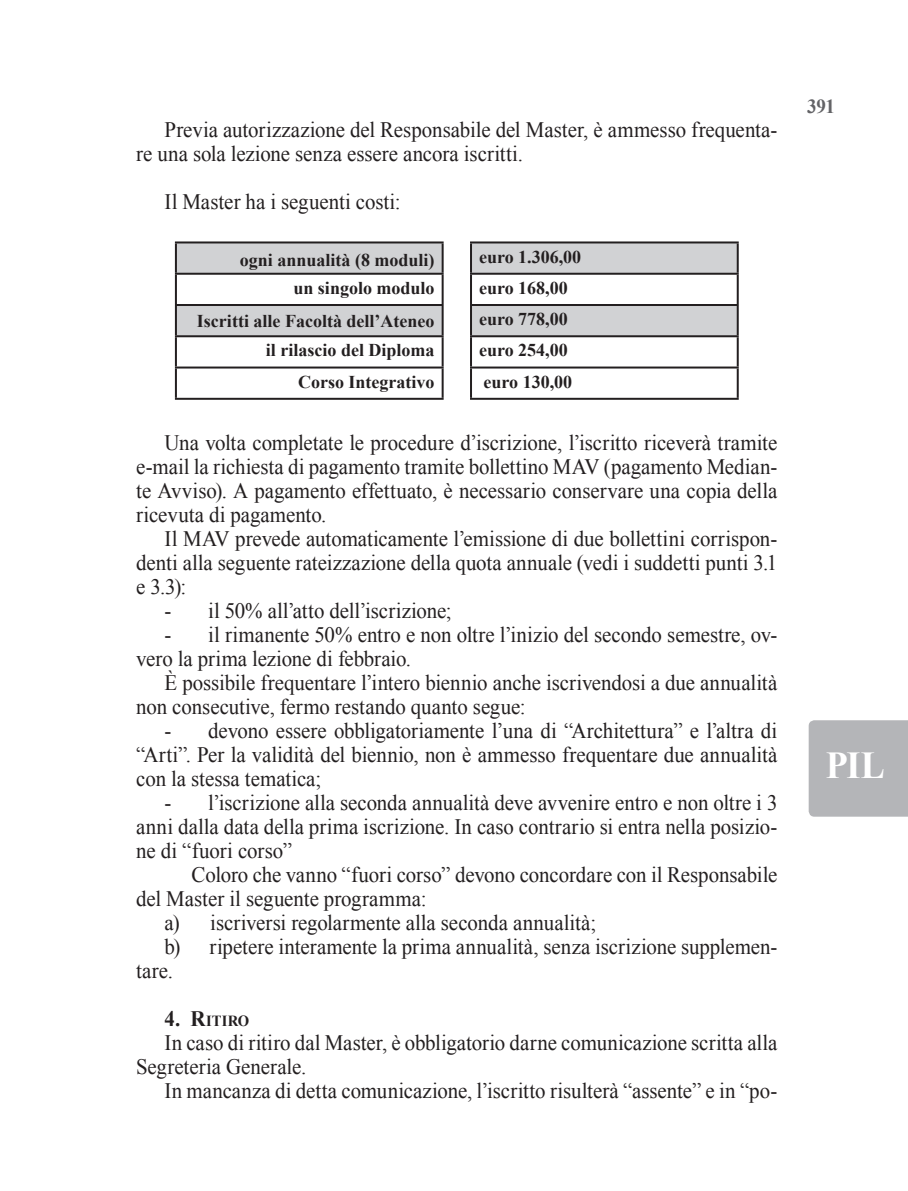
<style>
.page{position:relative;width:908px;height:1191px;background:#fff}
.page>*{position:absolute;margin:0;border:0;box-sizing:border-box;transform-origin:0 0}
.t1{font:700 38px "Times New Roman";color:#fff;scale:.95 1}
.BOH{font:22px/24px "Times New Roman";letter-spacing:-.005em;color:#231f20;scale:.95 1}
.t2{font:700 20px "Times New Roman";color:#636366;scale:.95 1}
.t3{font:700 18px "Times New Roman";color:#231f20}
.BOH-2{font:700 15.4px "Times New Roman";color:#231f20;scale:.95 1}
.s1{font-size:22px}
</style>
<div class="page">
<div style="left:808px;top:720px;width:99px;height:96px;background:#b4b5b8"></div>
<svg style="left:177px;top:242px;width:559px;height:94px;fill:#d1d2d4"></svg>
<hr style="left:175px;top:241px;width:268px;height:2px;background:#231f20">
<hr style="left:175px;top:243px;width:2px;height:30px;background:#231f20">
<hr style="left:441px;top:243px;width:2px;height:30px;background:#231f20">
<hr style="left:175px;top:273px;width:268px;height:2px;background:#231f20">
<hr style="left:175px;top:275px;width:2px;height:29px;background:#231f20">
<hr style="left:441px;top:275px;width:2px;height:29px;background:#231f20">
<hr style="left:175px;top:304px;width:268px;height:2px;background:#231f20">
<hr style="left:175px;top:306px;width:2px;height:29px;background:#231f20">
<hr style="left:441px;top:306px;width:2px;height:29px;background:#231f20">
<hr style="left:175px;top:335px;width:268px;height:2px;background:#231f20">
<hr style="left:175px;top:337px;width:2px;height:29px;background:#231f20">
<hr style="left:441px;top:337px;width:2px;height:29px;background:#231f20">
<hr style="left:175px;top:366px;width:268px;height:2px;background:#231f20">
<hr style="left:175px;top:368px;width:2px;height:30px;background:#231f20">
<hr style="left:441px;top:368px;width:2px;height:30px;background:#231f20">
<hr style="left:470px;top:241px;width:268px;height:2px;background:#231f20">
<hr style="left:470px;top:243px;width:2px;height:30px;background:#231f20">
<hr style="left:736px;top:243px;width:2px;height:30px;background:#231f20">
<hr style="left:470px;top:273px;width:268px;height:2px;background:#231f20">
<hr style="left:470px;top:275px;width:2px;height:29px;background:#231f20">
<hr style="left:736px;top:275px;width:2px;height:29px;background:#231f20">
<hr style="left:470px;top:304px;width:268px;height:2px;background:#231f20">
<hr style="left:470px;top:306px;width:2px;height:29px;background:#231f20">
<hr style="left:736px;top:306px;width:2px;height:29px;background:#231f20">
<hr style="left:470px;top:335px;width:268px;height:2px;background:#231f20">
<hr style="left:470px;top:337px;width:2px;height:29px;background:#231f20">
<hr style="left:736px;top:337px;width:2px;height:29px;background:#231f20">
<hr style="left:470px;top:366px;width:268px;height:2px;background:#231f20">
<hr style="left:470px;top:368px;width:2px;height:30px;background:#231f20">
<hr style="left:736px;top:368px;width:2px;height:30px;background:#231f20">
<hr style="left:175px;top:398px;width:268px;height:2px;background:#231f20">
<hr style="left:470px;top:398px;width:268px;height:2px;background:#231f20">
<p class="BOH" style="left:136px;top:118px;width:676px;text-indent:28px">Previa autorizzazione del Responsabile del Master, è ammesso frequenta&shy;re una sola lezione senza essere ancora iscritti.</p>
<p class="BOH" style="left:164px;top:190px;width:250px">Il Master ha i seguenti costi:</p>
<p class="t3" style="left:240px;top:247px;width:196px">ogni annualità (8 moduli)</p>
<p class="t3" style="left:479px;top:244px;width:104px">euro 1.306,00</p>
<p class="t3" style="left:293px;top:275px;width:143px">un singolo modulo</p>
<p class="t3" style="left:479px;top:275px;width:90px">euro 168,00</p>
<p class="t3" style="left:197px;top:308px;width:239px">Iscritti alle Facoltà dell’Ateneo</p>
<p class="t3" style="left:479px;top:307px;width:90px">euro 778,00</p>
<p class="t3" style="left:266px;top:338px;width:170px">il rilascio del Diploma</p>
<p class="t3" style="left:479px;top:338px;width:90px">euro 254,00</p>
<p class="t3" style="left:298px;top:369px;width:138px">Corso Integrativo</p>
<p class="t3" style="left:483px;top:369px;width:90px">euro 130,00</p>
<p class="BOH" style="left:136px;top:430px;width:676px;text-align:justify;text-indent:28px">Una volta completate le procedure d’iscrizione, l’iscritto riceverà tramite e-mail la richiesta di pagamento tramite bollettino MAV (pagamento Median&shy;te Avviso). A pagamento effettuato, è necessario conservare una copia della ricevuta di pagamento.</p>
<p class="BOH" style="left:136px;top:526px;width:676px;text-align:justify;text-indent:28px">Il MAV prevede automaticamente l’emissione di due bollettini corrispon&shy;denti alla seguente rateizzazione della quota annuale (vedi i suddetti punti 3.1 e 3.3):</p>
<p class="BOH" style="left:164px;top:598px;width:303px">- il 50% all’atto dell’iscrizione;</p>
<p class="BOH" style="left:136px;top:622px;width:676px;text-indent:28px">- il rimanente 50% entro e non oltre l’inizio del secondo semestre, ov&shy;vero la prima lezione di febbraio.</p>
<p class="BOH" style="left:136px;top:670px;width:676px;text-indent:28px">È possibile frequentare l’intero biennio anche iscrivendosi a due annualità non consecutive, fermo restando quanto segue:</p>
<p class="BOH" style="left:136px;top:718px;width:676px;text-align:justify;text-indent:28px">- devono essere obbligatoriamente l’una di “Architettura” e l’altra di “Arti”. Per la validità del biennio, non è ammesso frequentare due annualità con la stessa tematica;</p>
<p class="BOH" style="left:136px;top:790px;width:676px;text-align:justify;text-indent:28px">- l’iscrizione alla seconda annualità deve avvenire entro e non oltre i 3 anni dalla data della prima iscrizione. In caso contrario si entra nella posizio&shy;ne di “fuori corso”</p>
<p class="BOH" style="left:136px;top:862px;width:676px;text-indent:55px">Coloro che vanno “fuori corso” devono concordare con il Responsabile del Master il seguente programma:</p>
<p class="BOH" style="left:164px;top:910px;width:455px">a) iscriversi regolarmente alla seconda annualità;</p>
<p class="BOH" style="left:136px;top:934px;width:676px;text-indent:28px">b) ripetere interamente la prima annualità, senza iscrizione supplemen&shy;tare.</p>
<p class="BOH-2" style="left:164px;top:1010px;width:71px"><span class="s1">4.</span> <span class="s1">R</span>itiro</p>
<p class="BOH" style="left:136px;top:1030px;width:676px;text-indent:28px">In caso di ritiro dal Master, è obbligatorio darne comunicazione scritta alla<br>Segreteria Generale.</p>
<p class="BOH" style="left:164px;top:1078px;width:646px">In mancanza di detta comunicazione, l’iscritto risulterà “assente” e in “po-</p>
<p class="t2" style="left:806px;top:93px;width:31px">391</p>
<h1 class="t1" style="left:825px;top:739px;width:64px">PIL</h1>
</div>
